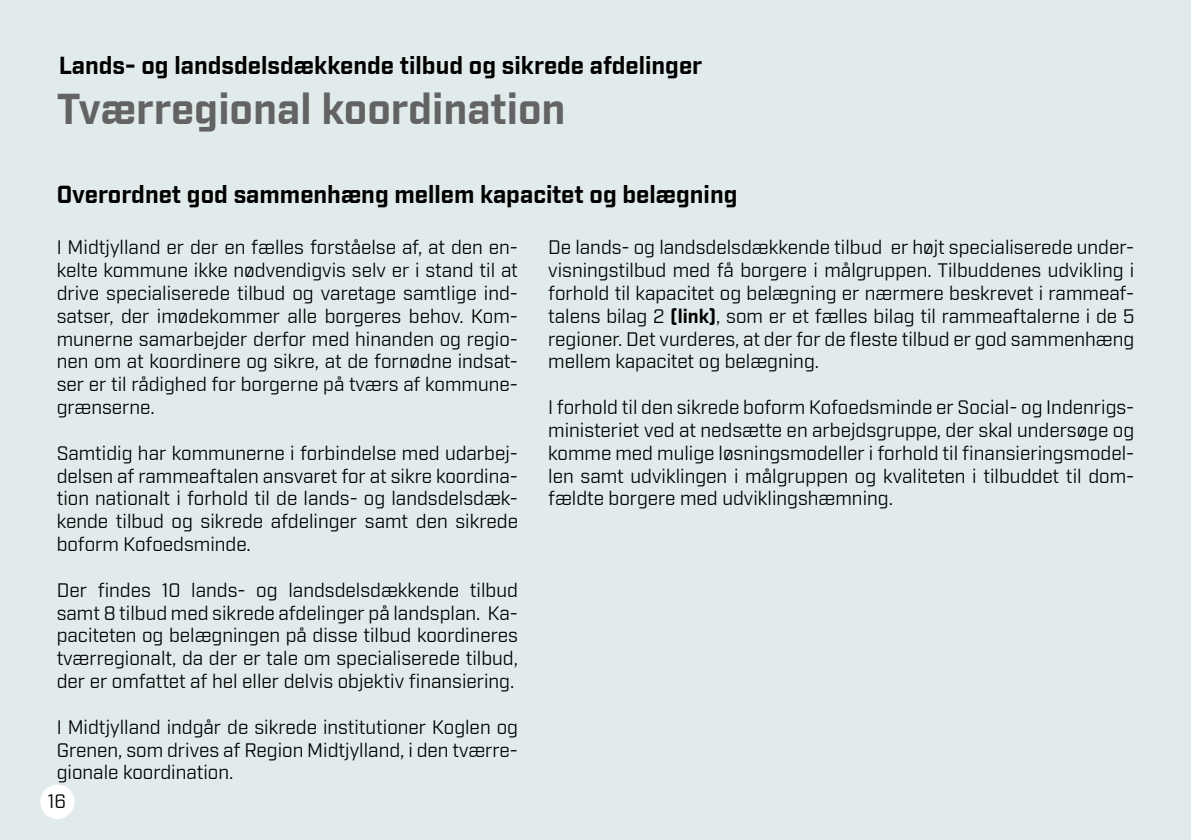
<style>
.page{position:relative;width:1191px;height:840px;background:#fff}
.page>*{position:absolute;margin:0;border:0;box-sizing:border-box;transform-origin:0 0}
.Rubrik2_H3{font:700 42px "Industry";color:#636363}
.Underrubrik_H4{font:700 24px "Industry";color:#000}
.Brødtekst_-_P{font:19px/22.8px "Industry";color:#000;text-align:justify}
.s1{font-weight:700}
</style>
<div class="page">
<div style="left:0;top:0;width:1191px;height:839px;background:#e1ebeb"></div>
<div style="left:40px;top:784px;width:35px;height:34px;background:#fff;border-radius:50%"></div>
<h4 class="Underrubrik_H4" style="left:59px;top:51px;width:645px">Lands- og landsdelsdækkende tilbud og sikrede afdelinger</h4>
<h3 class="Rubrik2_H3" style="left:57px;top:84px;width:510px">Tværregional koordination</h3>
<h4 class="Underrubrik_H4" style="left:57px;top:180px;width:682px">Overordnet god sammenhæng mellem kapacitet og belægning</h4>
<p class="Brødtekst_-_P" style="left:57px;top:236px;width:463px">I Midtjylland er der en fælles forståelse af, at den en&shy;kelte kommune ikke nødvendigvis selv er i stand til at drive specialiserede tilbud og varetage samtlige ind&shy;satser, der imødekommer alle borgeres behov. Kom&shy;munerne samarbejder derfor med hinanden og regio&shy;nen om at koordinere og sikre, at de fornødne indsat&shy;ser er til rådighed for borgerne på tværs af kommune&shy;grænserne.</p>
<p class="Brødtekst_-_P" style="left:57px;top:442px;width:463px">Samtidig har kommunerne i forbindelse med udarbej&shy;delsen af rammeaftalen ansvaret for at sikre koordina&shy;tion nationalt i forhold til de lands- og landsdelsdæk&shy;kende tilbud og sikrede afdelinger samt den sikrede boform Kofoedsminde.</p>
<p class="Brødtekst_-_P" style="left:57px;top:578px;width:463px">Der findes 10 lands- og landsdelsdækkende tilbud samt 8 tilbud med sikrede afdelinger på landsplan. Ka&shy;paciteten og belægningen på disse tilbud koordineres tværregionalt, da der er tale om specialiserede tilbud, der er omfattet af hel eller delvis objektiv finansiering.</p>
<p class="Brødtekst_-_P" style="left:57px;top:715px;width:463px">I Midtjylland indgår de sikrede institutioner Koglen og Grenen, som drives af Region Midtjylland, i den tværre&shy;gionale koordination.</p>
<p class="Brødtekst_-_P" style="left:48px;top:789px;width:20px">16</p>
<p class="Brødtekst_-_P" style="left:548px;top:236px;width:587px">De lands- og landsdelsdækkende tilbud er højt specialiserede under&shy;visningstilbud med få borgere i målgruppen. Tilbuddenes udvikling i forhold til kapacitet og belægning er nærmere beskrevet i rammeaf&shy;talens bilag 2 <span class="s1">(link)</span>, som er et fælles bilag til rammeaftalerne i de 5 regioner. Det vurderes, at der for de fleste tilbud er god sammenhæng mellem kapacitet og belægning.</p>
<p class="Brødtekst_-_P" style="left:548px;top:396px;width:587px">I forhold til den sikrede boform Kofoedsminde er Social- og Indenrigs&shy;ministeriet ved at nedsætte en arbejdsgruppe, der skal undersøge og komme med mulige løsningsmodeller i forhold til finansieringsmodel&shy;len samt udviklingen i målgruppen og kvaliteten i tilbuddet til dom&shy;fældte borgere med udviklingshæmning.</p>
</div>
